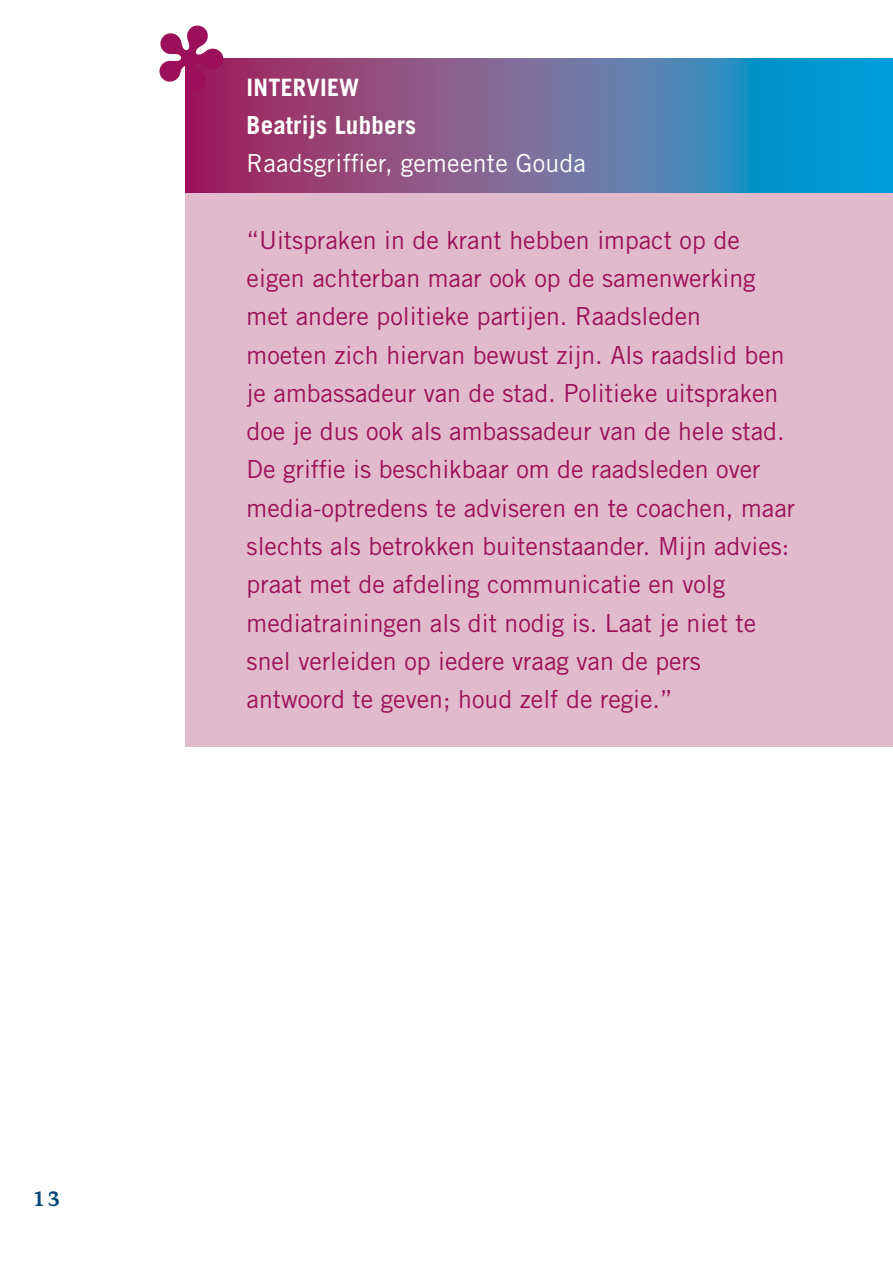
<style>
.page{position:relative;width:893px;height:1263px;background:#fff}
.page>*{position:absolute;margin:0;border:0;box-sizing:border-box;transform-origin:0 0}
.t1{font:24.9px/38.4px "Trade Gothic";color:#9c105a}
.t2{font:24.9px "Trade Gothic";letter-spacing:.01em;color:#fff}
.t3{font:700 24.9px "Trade Gothic";letter-spacing:.01em;color:#fff}
.t4{font:700 24px "Trade Gothic";letter-spacing:.01em;color:#fff}
.t5{font:700 21px "DTL Documenta T";color:#004778}
</style>
<div class="page">
<div style="left:185px;top:185px;width:708px;height:561px;background:#e1bbcc"></div>
<svg style="left:185px;top:58px;width:708px;height:134px;background:#626a9d"></svg>
<svg style="left:159px;top:25px;width:65px;height:67px"></svg>
<p class="t4" style="left:247px;top:72px;width:114px">INTERVIEW</p>
<p class="t3" style="left:247px;top:110px;width:171px">Beatrijs Lubbers</p>
<p class="t2" style="left:247px;top:148px;width:341px">Raadsgriffier, gemeente Gouda</p>
<p class="t1" style="left:247px;top:220px;width:550px">“Uitspraken in de krant hebben impact op de eigen achterban maar ook op de samenwerking met andere politieke partijen. Raadsleden<br>moeten zich hiervan bewust zijn. Als raadslid ben je ambassadeur van de stad. Politieke uitspraken doe je dus ook als ambassadeur van de hele stad.<br>De griffie is beschikbaar om de raadsleden over media-optredens te adviseren en te coachen, maar slechts als betrokken buitenstaander. Mijn advies: praat met de afdeling communicatie en volg mediatrainingen als dit nodig is. Laat je niet te snel verleiden op iedere vraag van de pers antwoord te geven; houd zelf de regie.”</p>
<p class="t5" style="left:32px;top:1186px;width:30px">13</p>
</div>
